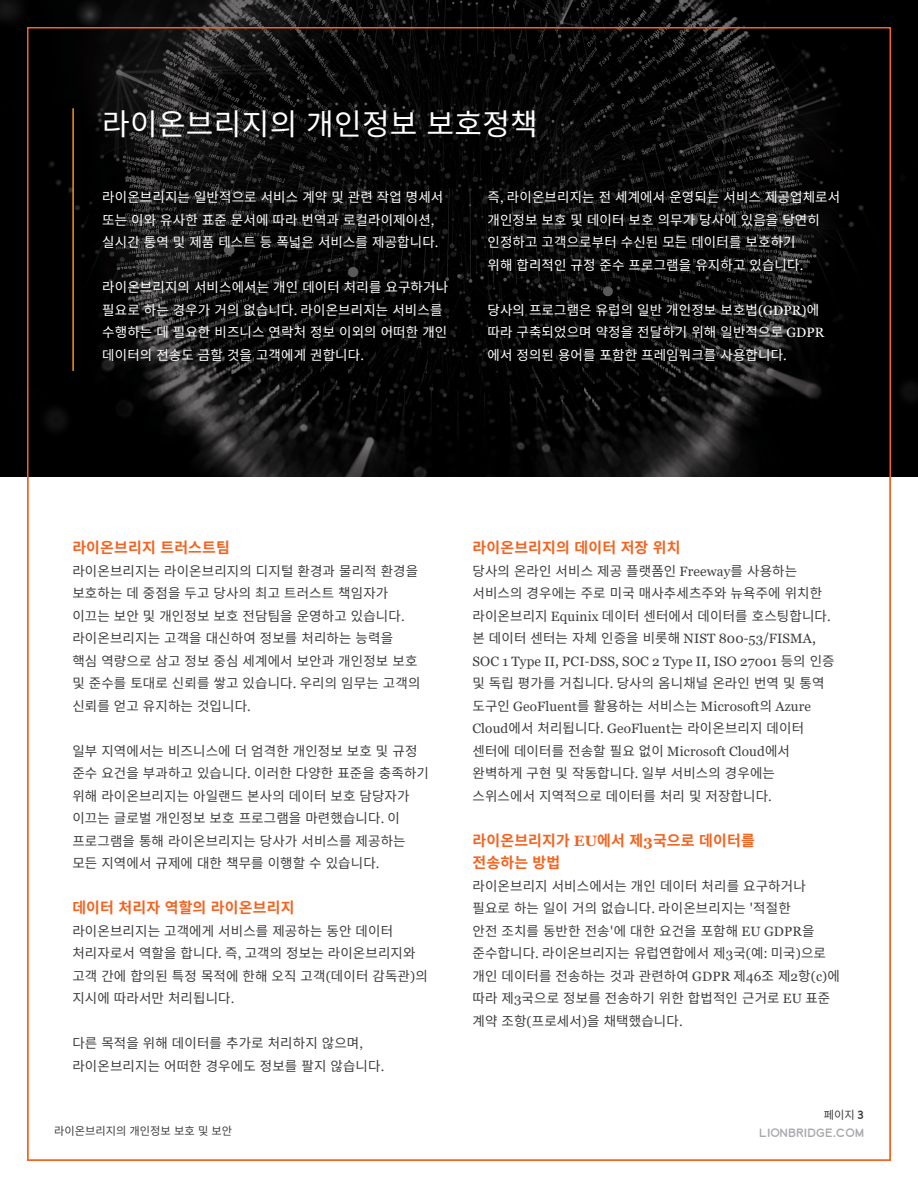
<style>
.page{position:relative;width:918px;height:1188px;background:#fff}
.page>*{position:absolute;margin:0;border:0;box-sizing:border-box;transform-origin:0 0}
.Sub_H1-LB_ORG{font:30px "Noto Sans CJ Kkr";letter-spacing:.01em;color:#fff}
.Body_1-12pt{font:700 15px/22.5px "Noto Sans CJ Kkr";letter-spacing:.01em;color:#f36421}
.Body_1-12pt-2{font:13.5px/22.5px "Noto Sans CJ Kkr";letter-spacing:.01em;color:#3e3e3f}
.Body_1-12pt-3{font:13.5px/22.5px "Noto Sans CJ Kkr";letter-spacing:.01em;color:#fff}
.Lion_Intro{font:11.25px "Noto Sans CJ Kkr";color:#3e3e3f}
.t1{font:11.25px "Lionbridge Sans";color:#a8a9ad}
.s1{font-family:"Georgia"}
.s2{font-family:"Lionbridge Sans"}
</style>
<div class="page">
<svg style="left:0;top:0;width:918px;height:477px;background:#0c0b0b"></svg>
<hr style="left:72px;top:109px;width:2px;height:261px;background:#f7931d">
<p class="Sub_H1-LB_ORG" style="left:102px;top:107px;width:437px">라이온브리지의 개인정보 보호정책</p>
<p class="Body_1-12pt-3" style="left:102px;top:186px;width:343px">라이온브리지는 일반적으로 서비스 계약 및 관련 작업 명세서 또는 이와 유사한 표준 문서에 따라 번역과 로컬라이제이션<span class="s1">, </span>실시간 통역 및 제품 테스트 등 폭넓은 서비스를 제공합니다<span class="s1">.</span></p>
<p class="Body_1-12pt-3" style="left:102px;top:276px;width:347px">라이온브리지의 서비스에서는 개인 데이터 처리를 요구하거나 필요로 하는 경우가 거의 없습니다<span class="s1">.</span> 라이온브리지는 서비스를 수행하는 데 필요한 비즈니스 연락처 정보 이외의 어떠한 개인 데이터의 전송도 금할 것을 고객에게 권합니다<span class="s1">.</span></p>
<p class="Body_1-12pt-3" style="left:487px;top:186px;width:354px">즉<span class="s1">,</span> 라이온브리지는 전 세계에서 운영되는 서비스 제공업체로서 개인정보 보호 및 데이터 보호 의무가 당사에 있음을 당연히 인정하고 고객으로부터 수신된 모든 데이터를 보호하기<br>위해 합리적인 규정 준수 프로그램을 유지하고 있습니다<span class="s1">.</span></p>
<p class="Body_1-12pt-3" style="left:487px;top:299px;width:338px">당사의 프로그램은 유럽의 일반 개인정보 보호법<span class="s1">(GDPR)</span>에 따라 구축되었으며 약정을 전달하기 위해 일반적으로 <span class="s1">GDPR </span>에서 정의된 용어를 포함한 프레임워크를 사용합니다<span class="s1">.</span></p>
<p class="Body_1-12pt" style="left:72px;top:537px;width:159px">라이온브리지 트러스트팀</p>
<p class="Body_1-12pt-2" style="left:72px;top:560px;width:350px">라이온브리지는 라이온브리지의 디지털 환경과 물리적 환경을 보호하는 데 중점을 두고 당사의 최고 트러스트 책임자가 이끄는 보안 및 개인정보 보호 전담팀을 운영하고 있습니다<span class="s1">. </span>라이온브리지는 고객을 대신하여 정보를 처리하는 능력을 핵심 역량으로 삼고 정보 중심 세계에서 보안과 개인정보 보호 및 준수를 토대로 신뢰를 쌓고 있습니다<span class="s1">.</span> 우리의 임무는 고객의 신뢰를 얻고 유지하는 것입니다<span class="s1">.</span></p>
<p class="Body_1-12pt-2" style="left:72px;top:740px;width:358px">일부 지역에서는 비즈니스에 더 엄격한 개인정보 보호 및 규정 준수 요건을 부과하고 있습니다<span class="s1">.</span> 이러한 다양한 표준을 충족하기 위해 라이온브리지는 아일랜드 본사의 데이터 보호 담당자가 이끄는 글로벌 개인정보 보호 프로그램을 마련했습니다<span class="s1">.</span> 이 프로그램을 통해 라이온브리지는 당사가 서비스를 제공하는 모든 지역에서 규제에 대한 책무를 이행할 수 있습니다<span class="s1">.</span></p>
<p class="Body_1-12pt" style="left:72px;top:897px;width:224px">데이터 처리자 역할의 라이온브리지</p>
<p class="Body_1-12pt-2" style="left:72px;top:920px;width:357px">라이온브리지는 고객에게 서비스를 제공하는 동안 데이터 처리자로서 역할을 합니다<span class="s1">.</span> 즉<span class="s1">,</span> 고객의 정보는 라이온브리지와 고객 간에 합의된 특정 목적에 한해 오직 고객<span class="s1">(</span>데이터 감독관<span class="s1">)</span>의 지시에 따라서만 처리됩니다<span class="s1">.</span></p>
<p class="Body_1-12pt-2" style="left:72px;top:1033px;width:313px">다른 목적을 위해 데이터를 추가로 처리하지 않으며<span class="s1">, </span>라이온브리지는 어떠한 경우에도 정보를 팔지 않습니다<span class="s1">.</span></p>
<p class="Body_1-12pt" style="left:472px;top:537px;width:210px">라이온브리지의 데이터 저장 위치</p>
<p class="Body_1-12pt-2" style="left:472px;top:560px;width:364px">당사의 온라인 서비스 제공 플랫폼인 <span class="s1">Freeway</span>를 사용하는 서비스의 경우에는 주로 미국 매사추세츠주와 뉴욕주에 위치한 라이온브리지 <span class="s1">Equinix</span> 데이터 센터에서 데이터를 호스팅합니다<span class="s1">. </span>본 데이터 센터는 자체 인증을 비롯해 <span class="s1">NIST 800</span>-<span class="s1">53</span>/<span class="s1">FISMA</span>, <span class="s1">SOC 1 Type II</span>, <span class="s1">PCI</span>-<span class="s1">DSS</span>, <span class="s1">SOC 2 Type II</span>, <span class="s1">ISO 27001</span> 등의 인증 및 독립 평가를 거칩니다<span class="s1">.</span> 당사의 옴니채널 온라인 번역 및 통역 도구인 <span class="s1">GeoFluent</span>를 활용하는 서비스는 <span class="s1">Microsoft</span>의 <span class="s1">Azure Cloud</span>에서 처리됩니다<span class="s1">. GeoFluent</span>는 라이온브리지 데이터 센터에 데이터를 전송할 필요 없이 <span class="s1">Microsoft Cloud</span>에서 완벽하게 구현 및 작동합니다<span class="s1">.</span> 일부 서비스의 경우에는 스위스에서 지역적으로 데이터를 처리 및 저장합니다<span class="s1">.</span></p>
<p class="Body_1-12pt" style="left:472px;top:830px;width:284px">라이온브리지가 <span class="s1">EU</span>에서 제<span class="s1">3</span>국으로 데이터를 전송하는 방법</p>
<p class="Body_1-12pt-2" style="left:472px;top:875px;width:369px">라이온브리지 서비스에서는 개인 데이터 처리를 요구하거나 필요로 하는 일이 거의 없습니다<span class="s1">.</span> 라이온브리지는 '적절한<br>안전 조치를 동반한 전송'에 대한 요건을 포함해 <span class="s1">EU GDPR</span>을 준수합니다<span class="s1">.</span> 라이온브리지는 유럽연합에서 제<span class="s1">3</span>국<span class="s1">(</span>예: 미국<span class="s1">)</span>으로 개인 데이터를 전송하는 것과 관련하여 <span class="s1">GDPR</span> 제<span class="s1">46</span>조 제<span class="s1">2</span>항<span class="s1">(c)</span>에 따라 제<span class="s1">3</span>국으로 정보를 전송하기 위한 합법적인 근거로 <span class="s1">EU</span> 표준 계약 조항<span class="s1">(</span>프로세서<span class="s1">)</span>을 채택했습니다<span class="s1">.</span></p>
<p class="Lion_Intro" style="left:824px;top:1108px;width:42px">페이지 <span class="s2">3</span></p>
<p class="Lion_Intro" style="left:54px;top:1124px;width:180px">라이온브리지의 개인정보 보호 및 보안</p>
<p class="t1" style="left:759px;top:1125px;width:106px">LIONBRIDGE.COM</p>
</div>
